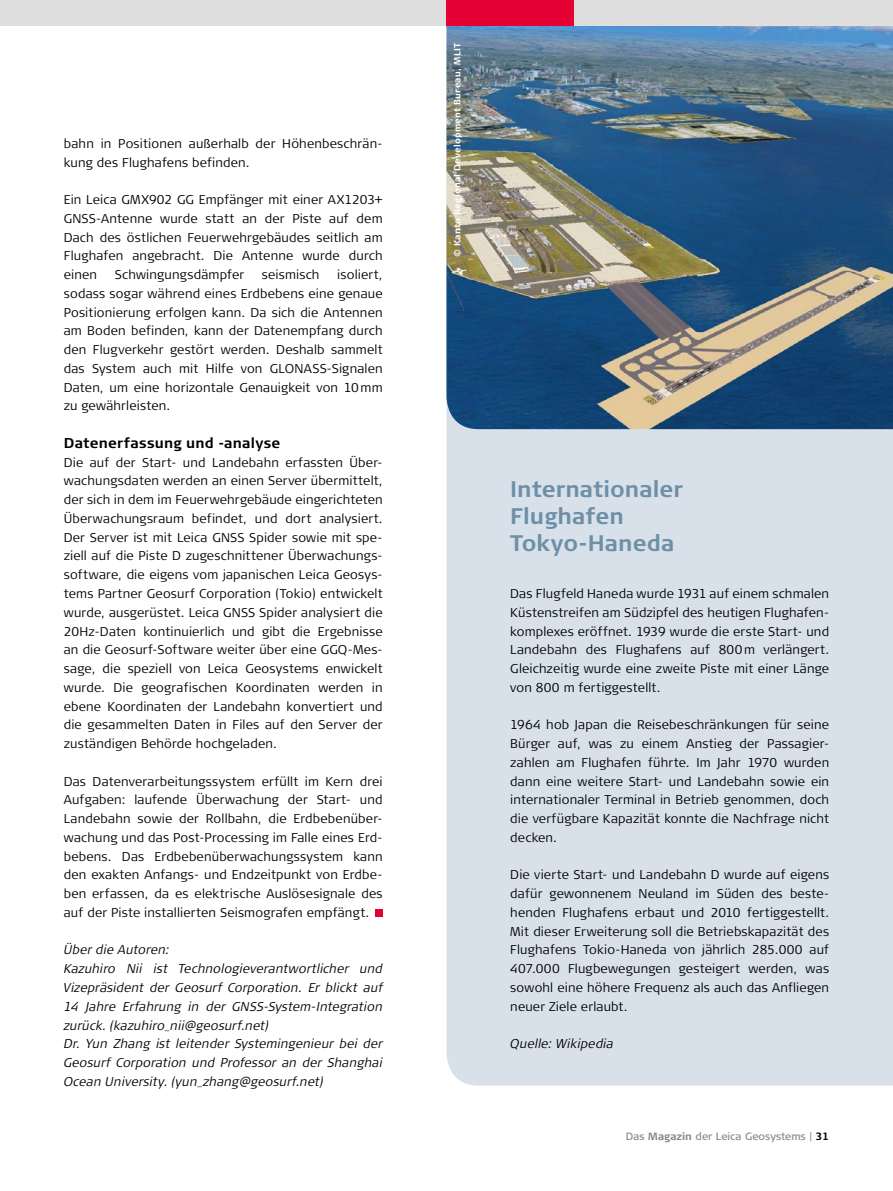
<style>
.page{position:relative;width:893px;height:1191px;background:#fff}
.page>*{position:absolute;margin:0;border:0;box-sizing:border-box;transform-origin:0 0}
.t1{font:700 22.5px/27px "Signa Column";letter-spacing:.005em;color:#6d90a7}
.t2{font:700 14.25px "Signa Column";letter-spacing:.015em;color:#000}
.t3{font:300 12.75px/18.8px "Signa Column";letter-spacing:.015em;color:#000;text-align:justify}
.t4{font:italic 300 12.75px/18.8px "Signa Column";letter-spacing:.01em;color:#000}
.t5{font:10.5px "Signa Column";color:#868586}
.t6{font:700 9px "Signa Column";letter-spacing:.03em;color:#fff}
.s1{font-weight:700}
.s2{font-weight:700;color:#000}
</style>
<div class="page">
<div style="left:446px;top:429px;width:447px;height:656px;background:#d8e1ea"></div>
<img style="left:446px;top:26px;width:447px;height:403px">
<div style="left:0;top:0;width:893px;height:26px;background:#dfdfe0"></div>
<div style="left:446px;top:0;width:128px;height:26px;background:#e40032"></div>
<div style="left:375px;top:909px;width:8px;height:7px;background:#e40032"></div>
<p class="t3" style="left:64px;top:134px;width:320px">bahn in Positionen außerhalb der Höhenbeschrän&shy;kung des Flughafens befinden.</p>
<p class="t3" style="left:64px;top:190px;width:320px">Ein Leica GMX902 GG Empfänger mit einer AX1203+ GNSS-Antenne wurde statt an der Piste auf dem Dach des östlichen Feuerwehrgebäudes seitlich am Flughafen angebracht. Die Antenne wurde durch einen</p>
<p class="t3" style="left:64px;top:265px;width:320px;text-indent:273px">isoliert, sodass sogar während eines Erdbebens eine genaue Positionierung erfolgen kann. Da sich die Antennen am Boden befinden, kann der Datenempfang durch den Flugverkehr gestört werden. Deshalb sammelt das System auch mit Hilfe von GLONASS-Signalen Daten, um eine horizontale Genauigkeit von 10mm zu gewährleisten.</p>
<p class="t2" style="left:64px;top:434px;width:218px">Datenerfassung und -analyse</p>
<p class="t3" style="left:64px;top:453px;width:320px">Die auf der Start- und Landebahn erfassten Über&shy;wachungsdaten werden an einen Server übermittelt, der sich in dem im Feuerwehrgebäude eingerichteten Überwachungsraum befindet, und dort analysiert.<br>Der Server ist mit Leica GNSS Spider sowie mit spe&shy;ziell auf die Piste D zugeschnittener Überwachungs&shy;software, die eigens vom japanischen Leica Geosys&shy;tems Partner Geosurf Corporation (Tokio) entwickelt wurde, ausgerüstet. Leica GNSS Spider analysiert die 20Hz-Daten kontinuierlich und gibt die Ergebnisse an die Geosurf-Software weiter über eine GGQ-Mes&shy;sage, die speziell von Leica Geosystems enwickelt wurde. Die geografischen Koordinaten werden in ebene Koordinaten der Landebahn konvertiert und die gesammelten Daten in Files auf den Server der zuständigen Behörde hochgeladen.</p>
<p class="t3" style="left:64px;top:772px;width:320px">Das Datenverarbeitungssystem erfüllt im Kern drei Aufgaben: laufende Überwachung der Start- und Landebahn sowie der Rollbahn, die Erdbebenüber&shy;wachung und das Post-Processing im Falle eines Erd&shy;bebens. Das Erdbebenüberwachungssystem kann den exakten Anfangs- und Endzeitpunkt von Erdbe&shy;ben erfassen, da es elektrische Auslösesignale des auf der Piste installierten Seismografen empfängt.</p>
<p class="t4" style="left:64px;top:940px;width:320px">Über die Autoren:<br>Kazuhiro Nii ist Technologieverantwortlicher und Vizepräsident der Geosurf Corporation. Er blickt auf 14 Jahre Erfahrung in der GNSS-System-Integration zurück. (kazuhiro_nii@geosurf.net)<br>Dr. Yun Zhang ist leitender Systemingenieur bei der Geosurf Corporation und Professor an der Shanghai Ocean University. (yun_zhang@geosurf.net)</p>
<p class="t3" style="left:115px;top:265px;width:131px">Schwingungsdämpfer</p>
<p class="t3" style="left:262px;top:265px;width:59px">seismisch</p>
<p class="t6" style="left:452px;top:257px;width:215px;rotate:-90deg">© Kanto Regional Development Bureau, MLIT</p>
<h1 class="t1" style="left:510px;top:476px;width:174px">I nternationaler<br>Flughafen<br>Tokyo-Haneda</h1>
<p class="t3" style="left:510px;top:584px;width:320px">Das Flugfeld Haneda wurde 1931 auf einem schmalen Küstenstreifen am Südzipfel des heutigen Flughafen&shy;komplexes eröffnet. 1939 wurde die erste Start- und Landebahn des Flughafens auf 800m verlängert.<br>Gleichzeitig wurde eine zweite Piste mit einer Länge von 800 m fertiggestellt.</p>
<p class="t3" style="left:510px;top:715px;width:320px">1964 hob Japan die Reisebeschränkungen für seine Bürger auf, was zu einem Anstieg der Passagier&shy;zahlen am Flughafen führte. Im Jahr 1970 wurden dann eine weitere Start- und Landebahn sowie ein internationaler Terminal in Betrieb genommen, doch die verfügbare Kapazität konnte die Nachfrage nicht decken.</p>
<p class="t3" style="left:510px;top:865px;width:320px">Die vierte Start- und Landebahn D wurde auf eigens dafür gewonnenem Neuland im Süden des beste&shy;henden Flughafens erbaut und 2010 fertiggestellt.<br>Mit dieser Erweiterung soll die Betriebskapazität des Flughafens Tokio-Haneda von jährlich 285.000 auf 407.000 Flugbewegungen gesteigert werden, was sowohl eine höhere Frequenz als auch das Anfliegen neuer Ziele erlaubt.</p>
<p class="t4" style="left:510px;top:1034px;width:105px">Quelle: Wikipedia</p>
<p class="t5" style="left:626px;top:1129px;width:205px">Das <span class="s1">Magazin</span> der Leica Geosystems | <span class="s2">31</span></p>
</div>
